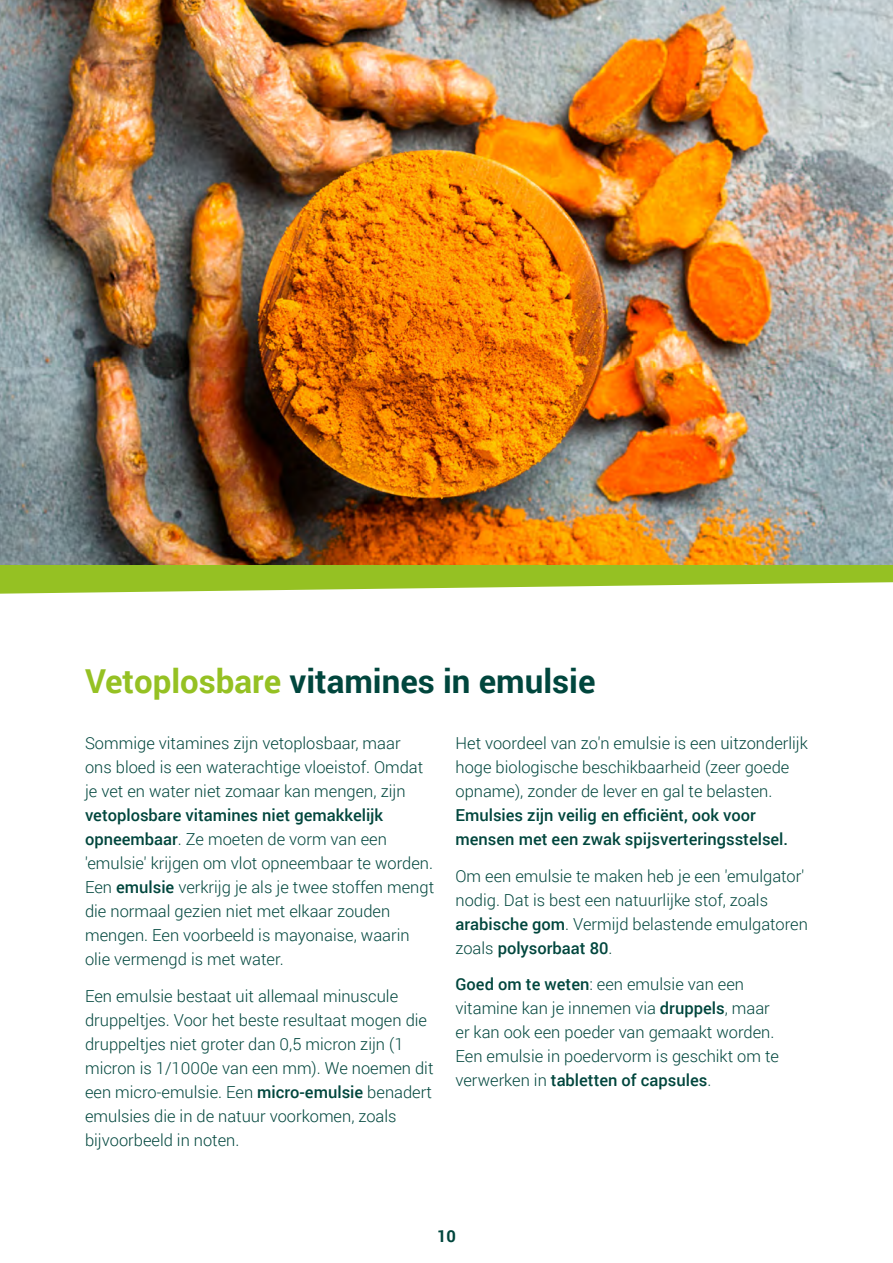
<style>
.page{position:relative;width:893px;height:1263px;background:#fff}
.page>*{position:absolute;margin:0;border:0;box-sizing:border-box;transform-origin:0 0}
.t1{font:700 33px "Roboto";color:#00463d}
.t2{font:300 16.5px/24px "Roboto";color:#00463d}
.t3{font:500 16.5px/24px "Roboto";color:#00463d}
.t4{font:700 16.5px "Roboto";color:#00463d}
.s1{color:#95c123}
.s2{font-weight:500}
</style>
<div class="page">
<svg style="left:0;top:564px;width:893px;height:30px;fill:#95c123"></svg>
<img style="left:0;top:0;width:893px;height:564px">
<h1 class="t1" style="left:85px;top:658px;width:512px"><span class="s1">Vetoplosbare</span> vitamines in emulsie</h1>
<p class="t2" style="left:85px;top:730px;width:340px">Sommige vitamines zijn vetoplosbaar, maar ons bloed is een waterachtige vloeistof. Omdat je vet en water niet zomaar kan mengen, zijn</p>
<p class="t2" style="left:85px;top:802px;width:351px"><span class="s2">vetoplosbare vitamines niet gemakkelijk opneembaar</span>. Ze moeten de vorm van een 'emulsie' krijgen om vlot opneembaar te worden.<br>Een <span class="s2">emulsie</span> verkrijg je als je twee stoffen mengt die normaal gezien niet met elkaar zouden mengen. Een voorbeeld is mayonaise, waarin olie vermengd is met water.</p>
<p class="t2" style="left:85px;top:983px;width:350px">Een emulsie bestaat uit allemaal minuscule druppeltjes. Voor het beste resultaat mogen die druppeltjes niet groter dan 0,5 micron zijn (1 micron is 1/1000e van een mm). We noemen dit een micro-emulsie. Een <span class="s2">micro-emulsie</span> benadert emulsies die in de natuur voorkomen, zoals bijvoorbeeld in noten.</p>
<p class="t2" style="left:455px;top:730px;width:354px">Het voordeel van zo'n emulsie is een uitzonderlijk hoge biologische beschikbaarheid (zeer goede opname), zonder de lever en gal te belasten.</p>
<p class="t3" style="left:455px;top:802px;width:334px">Emulsies zijn veilig en efficiënt, ook voor mensen met een zwak spijsverteringsstelsel.</p>
<p class="t2" style="left:455px;top:863px;width:354px">Om een emulsie te maken heb je een 'emulgator' nodig. Dat is best een natuurlijke stof, zoals <span class="s2">arabische gom</span>. Vermijd belastende emulgatoren zoals <span class="s2">polysorbaat 80</span>.</p>
<p class="t2" style="left:455px;top:972px;width:325px"><span class="s2">Goed om te weten</span>: een emulsie van een vitamine kan je innemen via <span class="s2">druppels</span>, maar er kan ook een poeder van gemaakt worden.<br>Een emulsie in poedervorm is geschikt om te verwerken in <span class="s2">tabletten of capsules</span>.</p>
<p class="t4" style="left:437px;top:1224px;width:20px">10</p>
</div>
